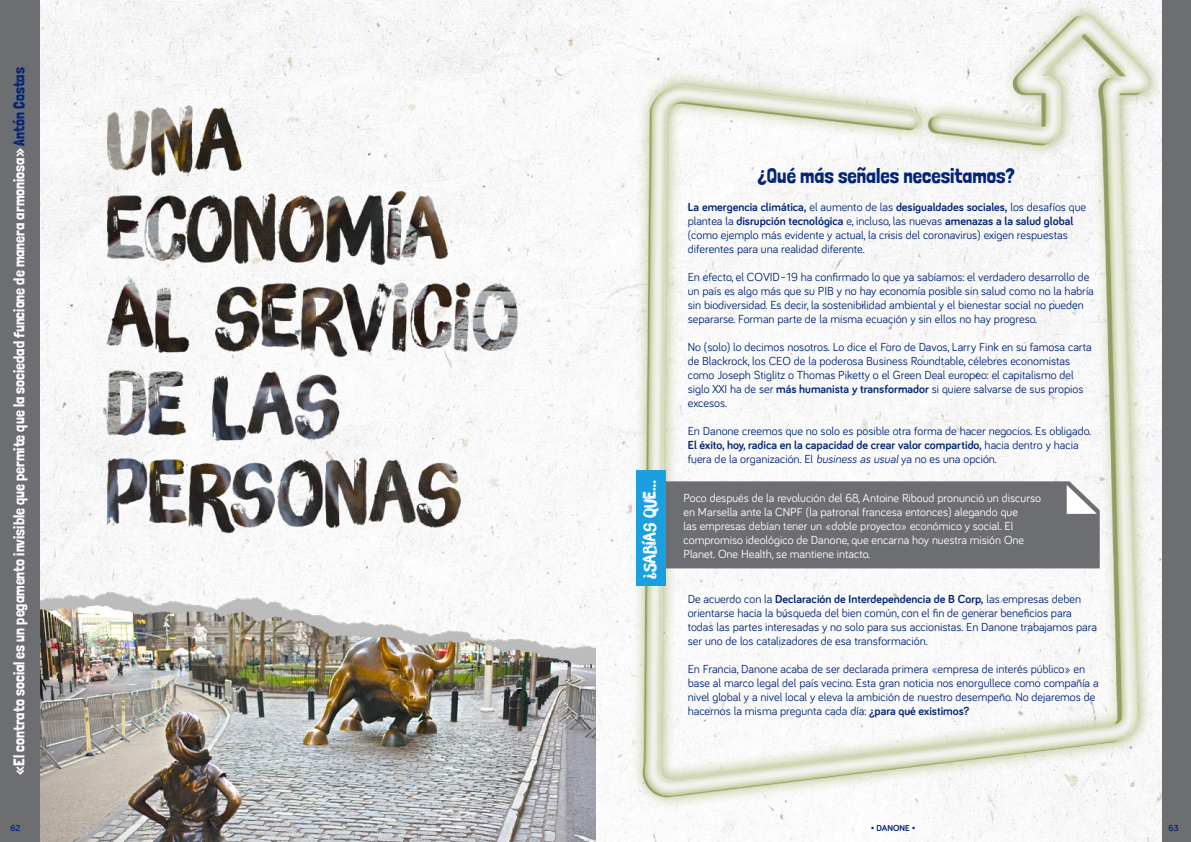
<style>
.page{position:relative;width:1191px;height:842px;background:#fff}
.page>*{position:absolute;margin:0;border:0;box-sizing:border-box;transform-origin:0 0}
.Titulares_1{font:20.9px "Londrina Solid";color:#032578}
.t1{font:17.8px "i Ciel Brush Up";color:#fff}
.Titulares_1-2{font:15.5px "Londrina Solid";color:#fff}
.Texto_corrido{font:12px/14px "Bariol";color:#032578}
.Texto_corrido-2{font:12px/14px "Bariol";color:#fff}
.t2{font:700 9px "Bariol";color:#032578}
.s1{color:#032578}
.s2{font-weight:700}
.s3{font-style:italic}
</style>
<div class="page">
<img style="left:39px;top:0;width:1123px;height:842px">
<img style="left:39px;top:9px;width:556px;height:833px">
<div style="left:0;top:0;width:39px;height:842px;background:#6d6e72"></div>
<img style="left:622px;top:0;width:540px;height:830px">
<div style="left:1162px;top:0;width:29px;height:842px;background:#6d6e72"></div>
<div style="left:665px;top:481px;width:434px;height:87px;background:#6d6e72"></div>
<div style="left:636px;top:470px;width:29px;height:115px;background:#1aa0e0"></div>
<p class="Titulares_1-2" style="left:10px;top:775px;width:709px;rotate:-90deg">«El contrato social es un pegamento invisible que permite que la sociedad funcione de manera armoniosa» <span class="s1">Antón Costas</span></p>
<p class="t1" style="left:635px;top:579px;width:101px;rotate:-90deg">¿Sabías que…</p>
<p class="Titulares_1" style="left:757px;top:163px;width:259px">¿Qué más señales necesitamos?</p>
<p class="Texto_corrido" style="left:687px;top:200px;width:400px"><span class="s2">La emergencia climática,</span> el aumento de las <span class="s2">desigualdades sociales,</span> los desafíos que plantea la <span class="s2">disrupción tecnológica</span> e, incluso, las nuevas <span class="s2">amenazas a la salud global </span>(como ejemplo más evidente y actual, la crisis del coronavirus) exigen respuestas diferentes para una realidad diferente.</p>
<p class="Texto_corrido" style="left:687px;top:270px;width:408px">En efecto, el COVID–19 ha confirmado lo que ya sabíamos: el verdadero desarrollo de un país es algo más que su PIB y no hay economía posible sin salud como no la habría sin biodiversidad. Es decir, la sostenibilidad ambiental y el bienestar social no pueden separarse. Forman parte de la misma ecuación y sin ellos no hay progreso.</p>
<p class="Texto_corrido" style="left:687px;top:340px;width:405px">No (solo) lo decimos nosotros. Lo dice el Foro de Davos, Larry Fink en su famosa carta de Blackrock, los CEO de la poderosa Business Roundtable, célebres economistas como Joseph Stiglitz o Thomas Piketty o el Green Deal europeo: el capitalismo del siglo XXI ha de ser <span class="s2">más humanista y transformador</span> si quiere salvarse de sus propios excesos.</p>
<p class="Texto_corrido" style="left:687px;top:424px;width:405px">En Danone creemos que no solo es posible otra forma de hacer negocios. Es obligado.<br><span class="s2">El éxito, hoy, radica en la capacidad de crear valor compartido,</span> hacia dentro y hacia fuera de la organización. El <span class="s3">business as usual</span>ya no es una opción.</p>
<p class="Texto_corrido-2" style="left:683px;top:490px;width:359px">Poco después de la revolución del 68, Antoine Riboud pronunció un discurso en Marsella ante la CNPF (la patronal francesa entonces) alegando que<br>las empresas debían tener un «doble proyecto» económico y social. El compromiso ideológico de Danone, que encarna hoy nuestra misión One Planet. One Health, se mantiene intacto.</p>
<p class="Texto_corrido" style="left:687px;top:592px;width:411px">De acuerdo con la <span class="s2">Declaración de Interdependencia de B Corp,</span> las empresas deben orientarse hacia la búsqueda del bien común, con el fin de generar beneficios para todas las partes interesadas y no solo para sus accionistas. En Danone trabajamos para ser uno de los catalizadores de esa transformación.</p>
<p class="Texto_corrido" style="left:687px;top:662px;width:412px">En Francia, Danone acaba de ser declarada primera «empresa de interés público» en base al marco legal del país vecino. Esta gran noticia nos enorgullece como compañía a nivel global y a nivel local y eleva la ambición de nuestro desempeño. No dejaremos de hacernos la misma pregunta cada día: <span class="s2">¿para qué existimos?</span></p>
<p class="t2" style="left:10px;top:821px;width:12px">62</p>
<p class="t2" style="left:871px;top:821px;width:46px">• DANONE •</p>
<p class="t2" style="left:1168px;top:821px;width:12px">63</p>
</div>
